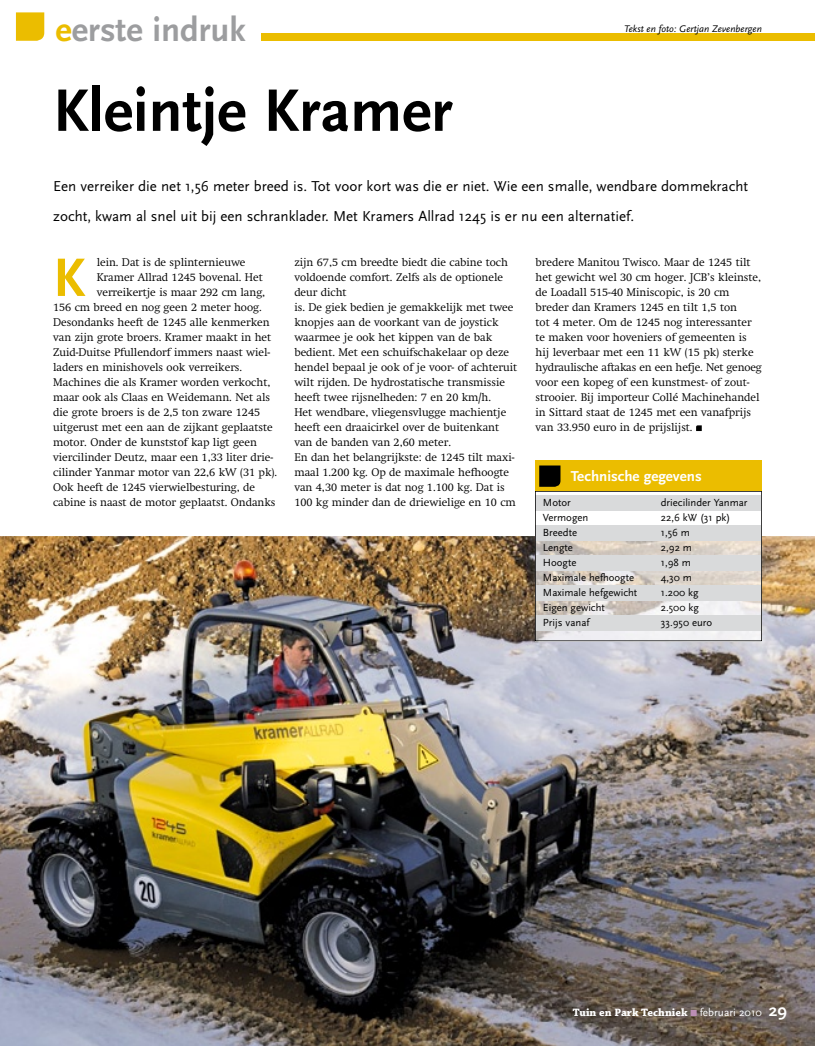
<style>
.page{position:relative;width:815px;height:1046px;background:#fff}
.page>*{position:absolute;margin:0;border:0;box-sizing:border-box;transform-origin:0 0}
.t1{font:700 62.5px "Scala Sans OT";color:#000}
.t2{font:700 56.5px "Scala Sans OT";color:#ebbd00}
.t3{font:700 35px "Scala Sans OT";color:#9c9d9f}
.t4{font:15px/30px "Scala Sans OT";color:#000}
.t5{font:700 15px "Scala Sans OT";color:#fff}
.t6{font:700 11.25px "Chaparral Pro";color:#fff}
.t7{font:300 11px/15px "Swift";color:#000}
.t8{font:10.75px "Scala Sans OT";color:#000}
.t9{font:italic 10px "Scala Sans OT";color:#000}
.s1{color:#ebbd00}
.s2{color:#bb8eb4}
.s3{font-family:"Scala Sans OT";font-weight:400}
.s4{font-family:"Scala Sans OT";font-size:17.5px}
</style>
<div class="page">
<svg style="left:16px;top:12px;width:28px;height:29px"></svg>
<div style="left:262px;top:34px;width:553px;height:7px;background:#ebbd00"></div>
<img style="left:0;top:536px;width:815px;height:509px">
<svg style="left:696px;top:425px;width:6px;height:6px"></svg>
<div style="left:535px;top:461px;width:227px;height:30px;background:#ebbd00"></div>
<svg style="left:535px;top:465px;width:227px;height:176px"></svg>
<h3 class="t3" style="left:55px;top:10px;width:192px"><span class="s1">e</span>erste indruk</h3>
<h1 class="t1" style="left:53px;top:75px;width:401px">Kleintje Kramer</h1>
<p class="t9" style="left:624px;top:23px;width:139px">Tekst en foto: Gertjan Zevenbergen</p>
<h3 class="t4" style="left:53px;top:171px;width:696px">Een verreiker die net 1,56 meter breed is. Tot voor kort was die er niet. Wie een smalle, wendbare dommekracht zocht, kwam al snel uit bij een schranklader. Met Kramers Allrad 1245 is er nu een alternatief.</h3>
<h2 class="t2" style="left:53px;top:246px;width:34px">K</h2>
<p class="t7" style="left:97px;top:255px;width:150px">lein. Dat is de splinternieuwe</p>
<p class="t7" style="left:97px;top:270px;width:168px">Kramer Allrad 1245 bovenal. Het</p>
<p class="t7" style="left:97px;top:285px;width:170px">verreikertje is maar 292 cm lang,</p>
<p class="t7" style="left:53px;top:300px;width:210px">156 cm breed en nog geen 2 meter hoog.</p>
<p class="t7" style="left:53px;top:315px;width:218px">Desondanks heeft de 1245 alle kenmerken</p>
<p class="t7" style="left:53px;top:330px;width:220px">van zijn grote broers. Kramer maakt in het</p>
<p class="t7" style="left:53px;top:345px;width:219px">Zuid-Duitse Pfullen dorf immers naast wiel-</p>
<p class="t7" style="left:53px;top:360px;width:191px">laders en mini shovels ook verreikers.</p>
<p class="t7" style="left:53px;top:375px;width:219px">Machines die als Kramer worden verkocht,</p>
<p class="t7" style="left:53px;top:390px;width:218px">maar ook als Claas en Weidemann. Net als</p>
<p class="t7" style="left:53px;top:405px;width:209px">die grote broers is de 2,5 ton zware 1245</p>
<p class="t7" style="left:53px;top:420px;width:221px">uitgerust met een aan de zijkant geplaatste</p>
<p class="t7" style="left:53px;top:435px;width:205px">motor. Onder de kunststof kap ligt geen</p>
<p class="t7" style="left:53px;top:450px;width:222px">viercilinder Deutz, maar een 1,33 liter drie-</p>
<p class="t7" style="left:53px;top:465px;width:226px">cilinder Yanmar motor van 22,6 kW (31 pk).</p>
<p class="t7" style="left:53px;top:480px;width:203px">Ook heeft de 1245 vierwielbesturing, de</p>
<p class="t7" style="left:53px;top:495px;width:224px">cabine is naast de motor geplaatst. Ondanks</p>
<p class="t7" style="left:294px;top:255px;width:224px">zijn 67,5 cm breedte biedt die cabine toch voldoende comfort. Zelfs als de optionele deur dicht<br>is. De giek bedien je gemakkelijk met twee knopjes aan de voorkant van de joystick waarmee je ook het kippen van de bak bedient. Met een schuifschakelaar op deze hendel bepaal je ook of je voor- of achteruit wilt rijden. De hydrostatische transmissie heeft twee rijsnelheden: 7 en 20 km/h.<br>Het wendbare, vliegensvlugge machientje heeft een draaicirkel over de buitenkant van de banden van 2,60 meter.<br>En dan het belangrijkste: de 1245 tilt maxi&shy;maal 1.200 kg. Op de maximale hefhoogte van 4,30 meter is dat nog 1.100 kg. Dat is 100 kg minder dan de driewielige en 10 cm</p>
<p class="t7" style="left:536px;top:255px;width:228px">bredere Manitou Twisco. Maar de 1245 tilt het gewicht wel 30 cm hoger. JCB’s kleinste, de Loadall 515-40 Miniscopic, is 20 cm breder dan Kramers 1245 en tilt 1,5 ton<br>tot 4 meter. Om de 1245 nog interessanter te maken voor hoveniers of gemeenten is hij leverbaar met een 11 kW (15 pk) sterke hydraulische aftakas en een hefje. Net genoeg voor een kopeg of een kunstmest- of zout&shy;strooier. Bij importeur Collé Machinehandel in Sittard staat de 1245 met een vanafprijs van 33.950 euro in de prijslijst.</p>
<h3 class="t5" style="left:571px;top:468px;width:133px">Technische gegevens</h3>
<p class="t8" style="left:543px;top:496px;width:29px">Motor</p>
<p class="t8" style="left:661px;top:496px;width:88px">driecilinder Yanmar</p>
<p class="t8" style="left:543px;top:511px;width:47px">Vermogen</p>
<p class="t8" style="left:661px;top:511px;width:71px">22,6 kW (31 pk)</p>
<p class="t8" style="left:543px;top:526px;width:36px">Breedte</p>
<p class="t8" style="left:661px;top:526px;width:31px">1,56 m</p>
<p class="t8" style="left:543px;top:541px;width:32px">Lengte</p>
<p class="t8" style="left:661px;top:541px;width:33px">2,92 m</p>
<p class="t8" style="left:543px;top:556px;width:35px">Hoogte</p>
<p class="t8" style="left:661px;top:556px;width:32px">1,98 m</p>
<p class="t8" style="left:543px;top:571px;width:93px">Maximale hefhoogte</p>
<p class="t8" style="left:661px;top:571px;width:33px">4,30 m</p>
<p class="t8" style="left:543px;top:586px;width:96px">Maximale hefgewicht</p>
<p class="t8" style="left:661px;top:586px;width:39px">1.200 kg</p>
<p class="t8" style="left:543px;top:601px;width:63px">Eigen gewicht</p>
<p class="t8" style="left:661px;top:601px;width:39px">2.500 kg</p>
<p class="t8" style="left:543px;top:616px;width:48px">Prijs vanaf</p>
<p class="t8" style="left:661px;top:616px;width:53px">33.950 euro</p>
<p class="t6" style="left:573px;top:1006px;width:216px">Tuin en Park Techniek <span class="s2">■</span> <span class="s3">februari 2010</span> <span class="s4">29</span></p>
</div>
